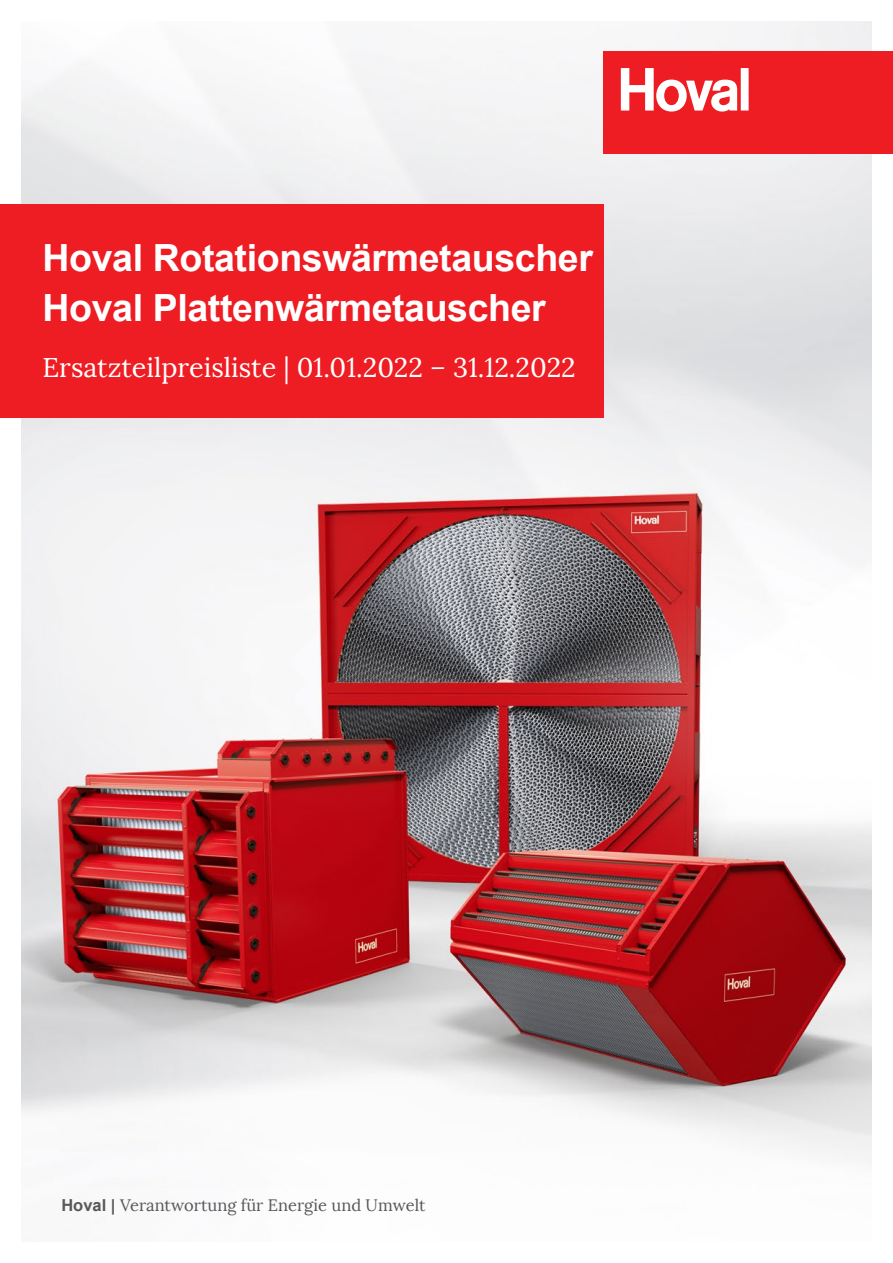
<style>
.page{position:relative;width:893px;height:1263px;background:#fff}
.page>*{position:absolute;margin:0;border:0;box-sizing:border-box;transform-origin:0 0}
.t1{font:700 37.5px/49.5px "Arial";letter-spacing:-.01em;color:#fff}
.t2{font:27px "Lora";color:#fff}
.t3{font:16.5px "Lora";color:#57585a}
.s1{font-family:"Arial";font-weight:700}
</style>
<div class="page">
<img style="left:21px;top:21px;width:851px;height:1141px">
<div style="left:604px;top:51px;width:289px;height:102px;background:#ee1d23"></div>
<svg style="left:621px;top:68px;width:128px;height:44px"></svg>
<div style="left:0;top:204px;width:604px;height:214px;background:#ee1d23"></div>
<p class="t1" style="left:43px;top:234px;width:552px">Hoval Rotationswärmetauscher<br>Hoval Plattenwärmetauscher</p>
<p class="t2" style="left:43px;top:351px;width:535px">Ersatzteilpreisliste | 01.01.2022 – 31.12.2022</p>
<p class="t3" style="left:61px;top:1195px;width:366px"><span class="s1">Hoval |</span> Verantwortung für Energie und Umwelt</p>
</div>
